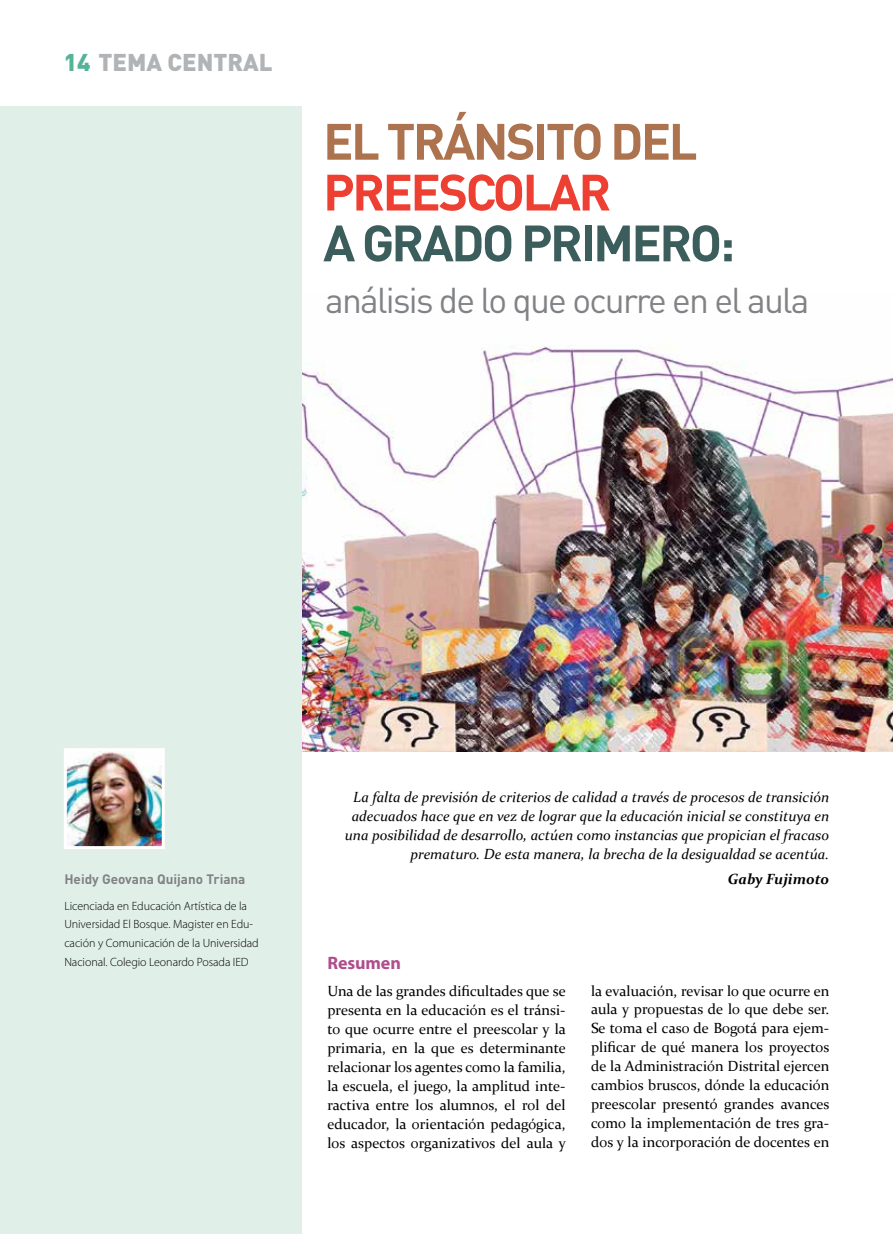
<style>
.page{position:relative;width:893px;height:1234px;background:#fff}
.page>*{position:absolute;margin:0;border:0;box-sizing:border-box;transform-origin:0 0}
.t1{font:700 50.25px "DIN Pro";letter-spacing:-.05em;color:#3b5d5b}
.t2{font:700 50.25px "DIN Pro";letter-spacing:-.05em;color:#ad734e}
.t3{font:700 50.25px "DIN Pro";letter-spacing:-.05em;color:#ed3f32}
.t4{font:35.4px "DIN Pro";letter-spacing:-.05em;color:#808285}
.t5{font:900 24px "DIN";color:#b1b4b6}
.t6{font:700 18px "Myriad Pro";letter-spacing:-.005em;color:#af4e8d}
.t7{font:14.7px/18.9px "Constantia";color:#000;text-align:justify}
.t8{font:italic 14.7px/18.9px "Constantia";color:#000;text-align:right}
.t9{font:italic 700 14.7px "Constantia";color:#000}
.t10{font:700 13.5px "DIN Pro";color:#808285}
.t11{font:300 12px/18.8px "Myriad Pro";letter-spacing:-.005em;color:#000}
.s1{color:#54b398}
</style>
<div class="page">
<img style="left:302px;top:345px;width:591px;height:405px">
<div style="left:0;top:106px;width:302px;height:1127px;background:#e1efe9"></div>
<img style="left:68px;top:752px;width:93px;height:92px">
<div style="left:64px;top:748px;width:101px;height:100px;border:3px solid #fff"></div>
<h3 class="t5" style="left:64px;top:46px;width:210px"><span class="s1">14</span> TEMA CENTRAL</h3>
<h1 class="t2" style="left:323px;top:107px;width:376px">EL TRÁNSITO DEL</h1>
<h1 class="t3" style="left:323px;top:158px;width:290px">PREESCOLAR</h1>
<h1 class="t1" style="left:323px;top:209px;width:413px">A GRADO PRIMERO:</h1>
<h2 class="t4" style="left:325px;top:276px;width:486px">análisis de lo que ocurre en el aula</h2>
<p class="t10" style="left:64px;top:870px;width:183px">Heidy Geovana Quijano Triana</p>
<p class="t11" style="left:64px;top:895px;width:196px">Licenciada en Educación Artística de la Universidad El Bosque. Magister en Edu&shy;cación y Comunicación de la Universidad Nacional. Colegio Leonardo Posada IED</p>
<p class="t8" style="left:345px;top:787px;width:486px">La falta de previsión de criterios de calidad a través de procesos de transición adecuados hace que en vez de lograr que la educación inicial se constituya en una posibilidad de desarrollo, actúen como instancias que propician el fracaso prematuro. De esta manera, la brecha de la desigualdad se acentúa.</p>
<p class="t9" style="left:728px;top:868px;width:103px">Gaby Fujimoto</p>
<p class="t6" style="left:327px;top:950px;width:75px">Resumen</p>
<p class="t7" style="left:327px;top:980px;width:240px">Una de las grandes dificultades que se presenta en la educación es el tránsi&shy;to que ocurre entre el preescolar y la primaria, en la que es determinante relacionar los agentes como la familia, la escuela, el juego, la amplitud inte&shy;ractiva entre los alumnos, el rol del educador, la orientación pedagógica, los aspectos organizativos del aula y</p>
<p class="t7" style="left:591px;top:980px;width:240px">la evaluación, revisar lo que ocurre en aula y propuestas de lo que debe ser.<br>Se toma el caso de Bogotá para ejem&shy;plificar de qué manera los proyectos de la Administración Distrital ejercen cambios bruscos, dónde la educación preescolar presentó grandes avances como la implementación de tres gra&shy;dos y la incorporación de docentes en</p>
</div>
